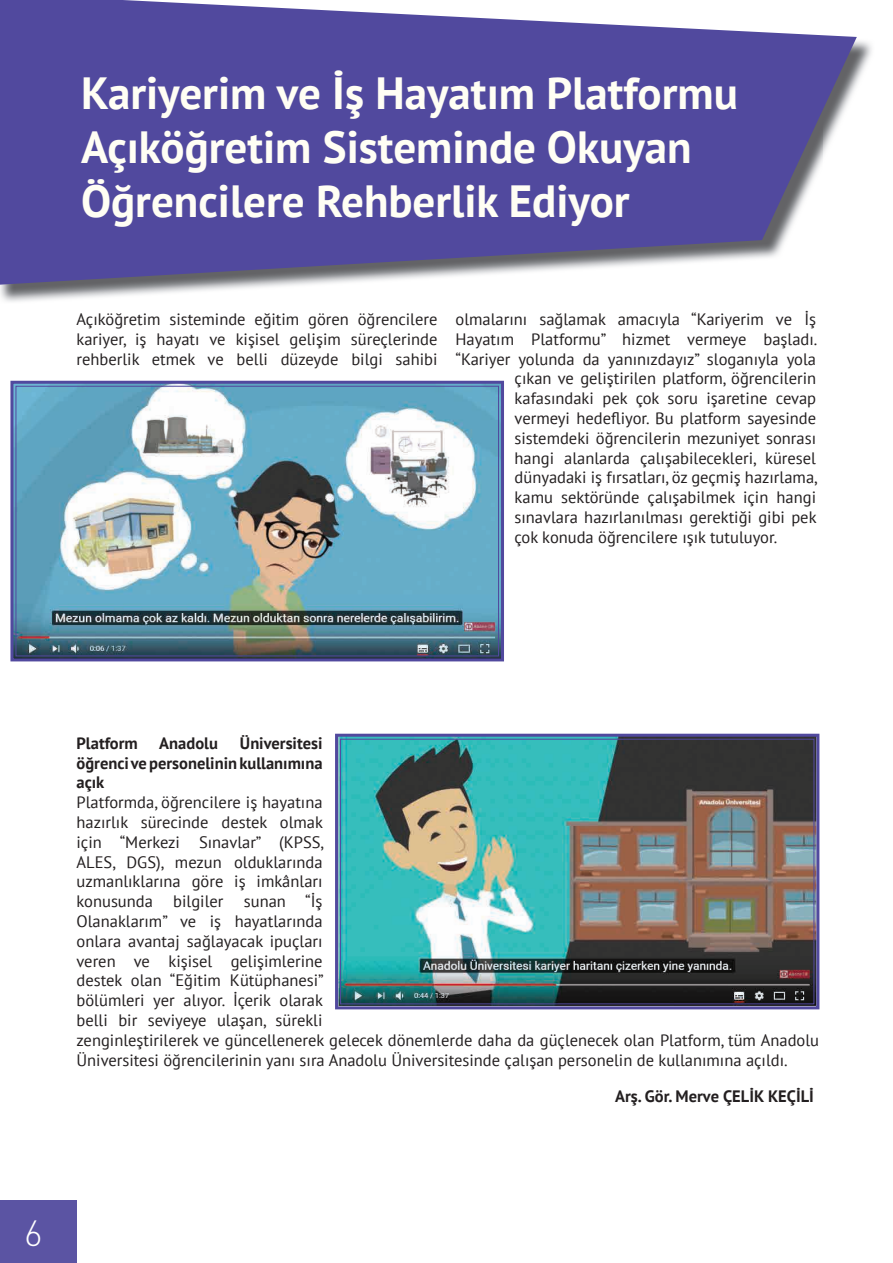
<style>
.page{position:relative;width:893px;height:1263px;background:#fff}
.page>*{position:absolute;margin:0;border:0;box-sizing:border-box;transform-origin:0 0}
.t1{font:700 45px/54px "PT Sans";color:#fffef4}
.t2{font:300 36px "DIN Pro";color:#fff}
.t3{font:16.5px/19.8px "PT Sans";color:#231f20;text-align:justify}
.t4{font:700 16.5px/19.8px "PT Sans";color:#231f20;text-align:justify}
</style>
<div class="page">
<div style="left:0;top:1201px;width:77px;height:62px;background:#5b54a3"></div>
<img style="left:0;top:41px;width:872px;height:261px">
<svg style="left:0;top:0;width:857px;height:285px;background:#6963a8"></svg>
<img style="left:335px;top:733px;width:485px;height:277px">
<div style="left:340px;top:739px;width:474px;height:265px;border:1px solid #51499e"></div>
<img style="left:10px;top:380px;width:494px;height:282px">
<div style="left:15px;top:386px;width:484px;height:270px;border:1px solid #51499e"></div>
<h1 class="t1" style="left:81px;top:65px;width:658px">Kariyerim ve İş Hayatım Platformu<br>Açıköğretim Sisteminde Okuyan<br>Öğrencilere Rehberlik Ediyor</h1>
<p class="t3" style="left:77px;top:309px;width:362px">Açıköğretim sisteminde eğitim gören öğrencilere kariyer, iş hayatı ve kişisel gelişim süreçlerinde rehberlik etmek ve belli düzeyde bilgi sahibi</p>
<p class="t3" style="left:455px;top:309px;width:362px">olmalarını sağlamak amacıyla “Kariyerim ve İş</p>
<p class="t3" style="left:455px;top:329px;width:363px">Hayatım Platformu” hizmet vermeye başladı.</p>
<p class="t3" style="left:455px;top:348px;width:362px">“Kariyer yolunda da yanınızdayız” sloganıyla yola</p>
<p class="t3" style="left:515px;top:368px;width:303px">çıkan ve geliştirilen platform, öğrencilerin</p>
<p class="t3" style="left:515px;top:388px;width:303px">kafasındaki pek çok soru işaretine cevap</p>
<p class="t3" style="left:515px;top:408px;width:303px">vermeyi hedefliyor. Bu platform sayesinde</p>
<p class="t3" style="left:515px;top:428px;width:303px">sistemdeki öğrencilerin mezuniyet sonrası</p>
<p class="t3" style="left:515px;top:447px;width:303px">hangi alanlarda çalışabilecekleri, küresel</p>
<p class="t3" style="left:515px;top:467px;width:304px">dünyadaki iş fırsatları, öz geçmiş hazırlama,</p>
<p class="t3" style="left:515px;top:487px;width:303px">kamu sektöründe çalışabilmek için hangi</p>
<p class="t3" style="left:515px;top:507px;width:303px">sınavlara hazırlanılması gerektiği gibi pek</p>
<p class="t3" style="left:515px;top:527px;width:264px">çok konuda öğrencilere ışık tutuluyor.</p>
<p class="t4" style="left:77px;top:733px;width:248px;text-indent:163px">Üniversitesi öğrenci ve personelinin kullanımına açık</p>
<p class="t3" style="left:77px;top:792px;width:744px;text-align:left">Platformda, öğrencilere iş hayatına<br>hazırlık sürecinde destek olmak<br>için “Merkezi Sınavlar” (KPSS,<br>ALES, DGS), mezun olduklarında<br>uzmanlıklarına göre iş imkânları<br>konusunda bilgiler sunan “İş<br>Olanaklarım” ve iş hayatlarında<br>onlara avantaj sağlayacak ipuçları<br>veren ve kişisel gelişimlerine<br>destek olan “Eğitim Kütüphanesi”<br>bölümleri yer alıyor. İçerik olarak<br>belli bir seviyeye ulaşan, sürekli<br>zenginleştirilerek ve güncellenerek gelecek dönemlerde daha da güçlenecek olan Platform, tüm Anadolu Üniversitesi öğrencilerinin yanı sıra Anadolu Üniversitesinde çalışan personelin de kullanımına açıldı.</p>
<p class="t4" style="left:77px;top:733px;width:63px">Platform</p>
<p class="t4" style="left:159px;top:733px;width:60px">Anadolu</p>
<p class="t4" style="left:615px;top:1086px;width:200px">Arş. Gör. Merve ÇELİK KEÇİLİ</p>
<h2 class="t2" style="left:24px;top:1205px;width:20px">6</h2>
</div>
